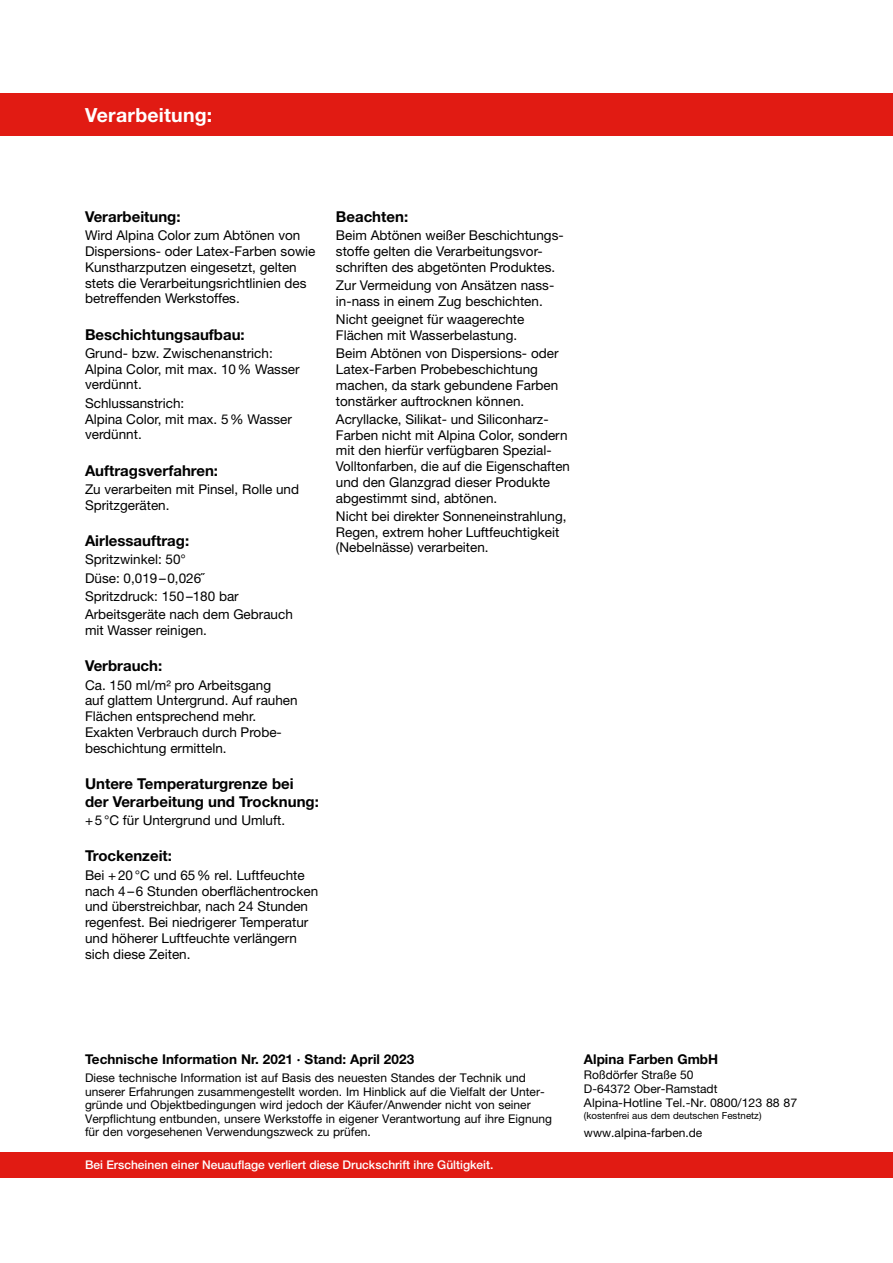
<style>
.page{position:relative;width:893px;height:1263px;background:#fff}
.page>*{position:absolute;margin:0;border:0;box-sizing:border-box;transform-origin:0 0}
.t1{font:700 19.5px "Helvetica Neue LT Std";letter-spacing:.01em;color:#fff}
.t2{font:700 15px/18px "Helvetica Neue LT Std";color:#000}
.t3{font:13.5px/15.8px "Helvetica Neue LT Std";color:#000}
.t4{font:700 13.5px "Helvetica Neue LT Std";letter-spacing:.005em;color:#000}
.t5{font:12px/13.5px "Helvetica Neue LT Std";color:#000}
.t6{font:500 12px "Helvetica Neue LT Std";color:#fff}
.t7{font:9.75px "Helvetica Neue LT Std";color:#000}
</style>
<div class="page">
<div style="left:0;top:94px;width:893px;height:42px;background:#e11b13"></div>
<div style="left:0;top:1152px;width:893px;height:26px;background:#e11b13"></div>
<h1 class="t1" style="left:85px;top:103px;width:129px">Verarbeitung:</h1>
<p class="t2" style="left:85px;top:207px;width:97px">Verarbeitung:</p>
<p class="t3" style="left:85px;top:227px;width:232px">Wird Alpina Color zum Abtönen von Dispersions- oder Latex-Farben sowie Kunstharzputzen eingesetzt, gelten stets die Verarbeitungsrichtlinien des betreffenden Werkstoffes.</p>
<p class="t2" style="left:85px;top:325px;width:161px">Beschichtungsaufbau:</p>
<p class="t3" style="left:85px;top:345px;width:216px">Grund- bzw. Zwischenanstrich:<br>Alpina Color, mit max. 10% Wasser verdünnt.</p>
<p class="t3" style="left:85px;top:395px;width:208px">Schlussanstrich:<br>Alpina Color, mit max. 5% Wasser verdünnt.</p>
<p class="t2" style="left:85px;top:461px;width:135px">Auftragsverfahren:</p>
<p class="t3" style="left:85px;top:481px;width:216px">Zu verarbeiten mit Pinsel, Rolle und<br>Spritzgeräten.</p>
<p class="t2" style="left:85px;top:531px;width:106px">Airlessauftrag:</p>
<p class="t3" style="left:85px;top:550px;width:209px;line-height:18.3px">Spritzwinkel: 50°<br>Düse: 0,019–0,026˝<br>Spritzdruck: 150–180 bar<br>Arbeitsgeräte nach dem Gebrauch</p>
<p class="t3" style="left:85px;top:622px;width:124px">mit Wasser reinigen.</p>
<p class="t2" style="left:85px;top:656px;width:79px">Verbrauch:</p>
<p class="t3" style="left:85px;top:677px;width:214px">Ca. 150 ml/m² pro Arbeitsgang<br>auf glattem Untergrund. Auf rauhen<br>Flächen entsprechend mehr.<br>Exakten Verbrauch durch Probe&shy;beschichtung ermitteln.</p>
<p class="t2" style="left:85px;top:774px;width:235px">Untere Temperaturgrenze bei der Verarbeitung und Trocknung:</p>
<p class="t3" style="left:85px;top:812px;width:202px">+5°C für Untergrund und Umluft.</p>
<p class="t2" style="left:85px;top:847px;width:88px">Trockenzeit:</p>
<p class="t3" style="left:85px;top:867px;width:235px">Bei +20°C und 65% rel. Luftfeuchte nach 4–6 Stunden oberflächentrocken und überstreichbar, nach 24 Stunden regenfest. Bei niedrigerer Temperatur und höherer Luftfeuchte verlängern sich diese Zeiten.</p>
<p class="t2" style="left:336px;top:207px;width:74px">Beachten:</p>
<p class="t3" style="left:336px;top:227px;width:228px">Beim Abtönen weißer Beschichtungs&shy;stoffe gelten die Verarbeitungsvor&shy;schriften des abgetönten Produktes.</p>
<p class="t3" style="left:336px;top:277px;width:218px">Zur Vermeidung von Ansätzen nass&shy;in-nass in einem Zug beschichten.</p>
<p class="t3" style="left:336px;top:311px;width:190px">Nicht geeignet für waagerechte<br>Flächen mit Wasserbelastung.</p>
<p class="t3" style="left:336px;top:345px;width:224px">Beim Abtönen von Dispersions- oder Latex-Farben Probebeschichtung machen, da stark gebundene Farben tonstärker auftrocknen können.</p>
<p class="t3" style="left:336px;top:411px;width:235px">Acryllacke, Silikat- und Siliconharz-Farben nicht mit Alpina Color, sondern mit den hierfür verfügbaren Spezial-Volltonfarben, die auf die Eigenschaften und den Glanzgrad dieser Produkte abgestimmt sind, abtönen.</p>
<p class="t3" style="left:336px;top:508px;width:232px">Nicht bei direkter Sonneneinstrahlung,<br>Regen, extrem hoher Luftfeuchtigkeit (Nebelnässe) verarbeiten.</p>
<p class="t4" style="left:85px;top:1051px;width:331px">Technische Information Nr. 2021 · Stand: April 2023</p>
<p class="t5" style="left:85px;top:1071px;width:468px">Diese technische Information ist auf Basis des neuesten Standes der Technik und unserer Erfahrungen zusammengestellt worden. Im Hinblick auf die Vielfalt der Unter&shy;gründe und Objektbedingungen wird jedoch der Käufer/Anwender nicht von seiner Verpflichtung entbunden, unsere Werkstoffe in eigener Verantwortung auf ihre Eignung für den vorgesehenen Verwendungszweck zu prüfen.</p>
<p class="t6" style="left:85px;top:1158px;width:410px">Bei Erscheinen einer Neuauflage verliert diese Druckschrift ihre Gültigkeit.</p>
<p class="t4" style="left:584px;top:1051px;width:136px">Alpina Farben GmbH</p>
<p class="t5" style="left:584px;top:1067px;width:215px;line-height:14.2px">Roßdörfer Straße 50<br>D-64372 Ober-Ramstadt<br>Alpina-Hotline Tel.-Nr. 0800/123 88 87</p>
<p class="t7" style="left:584px;top:1110px;width:179px">(kostenfrei aus dem deutschen Festnetz)</p>
<p class="t5" style="left:584px;top:1126px;width:120px">www.alpina-farben.de</p>
</div>
